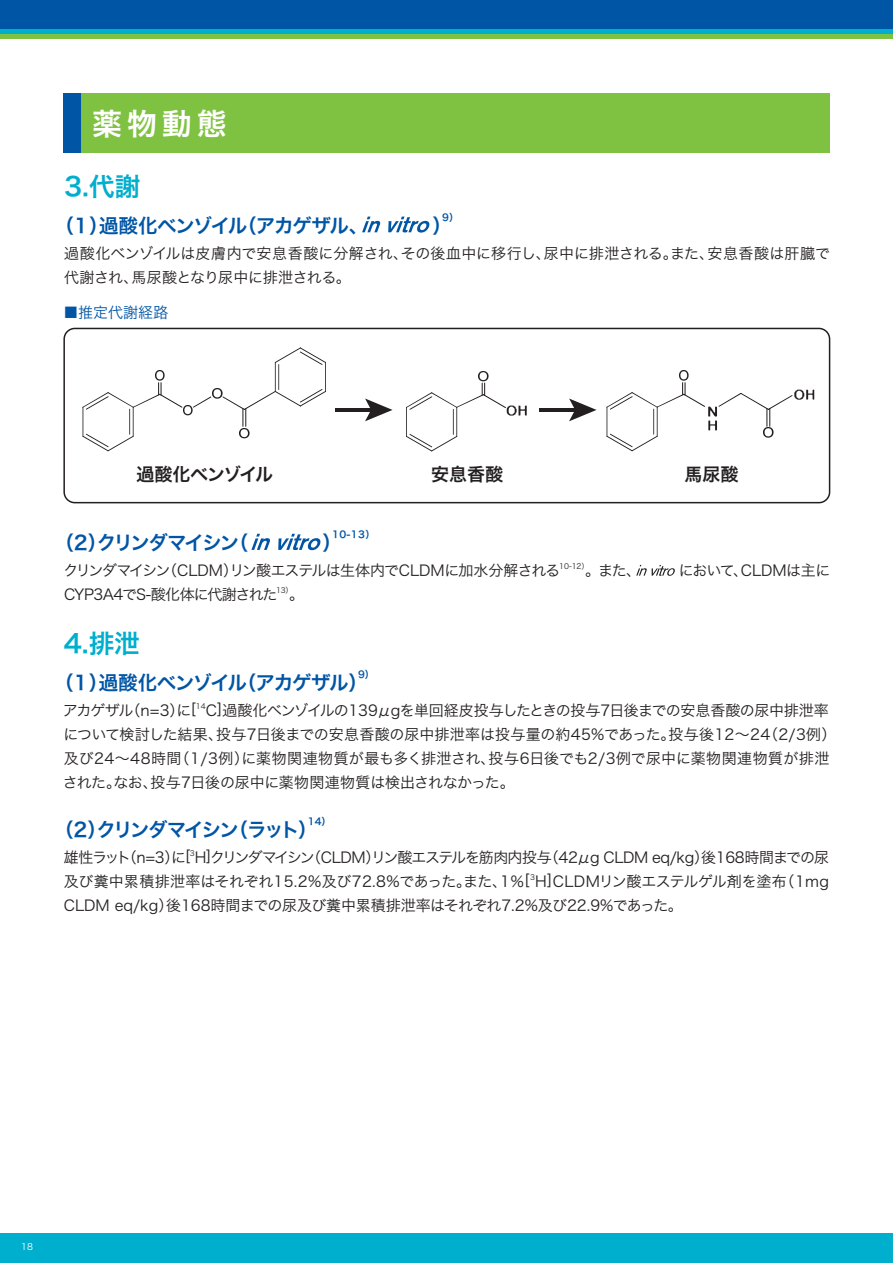
<style>
.page{position:relative;width:893px;height:1263px;background:#fff}
.page>*{position:absolute;margin:0;border:0;box-sizing:border-box;transform-origin:0 0}
.t1{font:30px "Hiragino Sans Pr 6 N W6";color:#fff}
.t2{font:25.5px "Hiragino Sans Pr 6 N W6";color:#00aecd}
.t3{font:19.5px "Hiragino Sans Pr 6 N W6";letter-spacing:-.07em;color:#0155a5}
.t4{font:19.5px "Hiragino Sans Pr 6 N W6";letter-spacing:-.105em;color:#0155a5}
.t5{font:18px "Hiragino Sans Pr 6 N W6";letter-spacing:-.055em;color:#231f20}
.t6{font:18px "Hiragino Sans Pr 6 N W6";color:#231f20}
.t7{font:15px/25.5px "Hiragino Sans Pr 6 N W3";letter-spacing:-.025em;color:#231f20}
.t8{font:15px/24px "Hiragino Sans Pr 6 N W3";letter-spacing:-.005em;color:#231f20}
.t9{font:15px "Hiragino Sans Pr 6 N W3";letter-spacing:.005em;color:#231f20}
.t10{font:15px "Hiragino Sans Pr 6 N W3";letter-spacing:.015em;color:#231f20}
.t11{font:15px "Hiragino Sans Pr 6 N W3";letter-spacing:-.055em;color:#231f20}
.t12{font:15px "Hiragino Sans Pr 6 N W3";letter-spacing:-.065em;color:#231f20}
.t13{font:15px "Hiragino Sans Pr 6 N W3";letter-spacing:.01em;color:#231f20}
.t14{font:15px "Hiragino Sans Pr 6 N W3";letter-spacing:-.05em;color:#231f20}
.t15{font:15px "Hiragino Sans Pr 6 N W3";color:#231f20}
.t16{font:15px "Hiragino Sans Pr 6 N W3";letter-spacing:-.16em;color:#231f20}
.t17{font:15px "Hiragino Sans Pr 6 N W3";letter-spacing:.04em;color:#231f20}
.t18{font:15px "Hiragino Sans Pr 6 N W3";letter-spacing:-.135em;color:#231f20}
.t19{font:15px "Hiragino Sans Pr 6 N W3";color:#0155a5}
.t20{font:9.6px "Hiragino Sans Pr 6 N W6";color:#0155a5}
.t21{font:9px "Hiragino Sans Pr 6 N W3";color:#fff}
.t22{font:7.5px "Hiragino Sans Pr 6 N W3";color:#231f20}
.s1{font-size:15px}
</style>
<div class="page">
<div style="left:0;top:1233px;width:893px;height:30px;background:#00aecd"></div>
<div style="left:0;top:0;width:893px;height:30px;background:#0155a5"></div>
<hr style="left:0;top:30px;width:893px;height:4px;background:#00aecd">
<hr style="left:0;top:34px;width:893px;height:4px;background:#7fc241">
<svg style="left:362px;top:217px;width:19px;height:15px"></svg>
<svg style="left:388px;top:217px;width:42px;height:16px"></svg>
<img style="left:183px;top:405px;width:10px;height:11px">
<img style="left:212px;top:388px;width:10px;height:11px">
<svg style="left:193px;top:397px;width:18px;height:11px"></svg>
<img style="left:155px;top:371px;width:10px;height:10px">
<svg style="left:82px;top:382px;width:100px;height:69px"></svg>
<img style="left:240px;top:428px;width:9px;height:11px">
<svg style="left:222px;top:347px;width:104px;height:80px"></svg>
<img style="left:479px;top:371px;width:9px;height:12px">
<svg style="left:406px;top:383px;width:100px;height:68px"></svg>
<img style="left:506px;top:405px;width:21px;height:11px">
<img style="left:679px;top:371px;width:10px;height:10px">
<svg style="left:606px;top:382px;width:99px;height:69px"></svg>
<img style="left:763px;top:428px;width:10px;height:10px">
<svg style="left:719px;top:393px;width:74px;height:34px"></svg>
<img style="left:794px;top:389px;width:21px;height:11px">
<img style="left:705px;top:406px;width:14px;height:25px">
<hr style="left:540px;top:408px;width:44px;height:4px;background:#231f20">
<svg style="left:569px;top:398px;width:28px;height:23px"></svg>
<hr style="left:336px;top:408px;width:44px;height:4px;background:#231f20">
<svg style="left:365px;top:398px;width:28px;height:23px"></svg>
<div style="left:63px;top:328px;width:767px;height:175px;border:2px solid #231f20;border-radius:11px"></div>
<svg style="left:636px;top:565px;width:39px;height:11px"></svg>
<div style="left:64px;top:94px;width:766px;height:59px;background:#7fc241"></div>
<div style="left:64px;top:94px;width:17px;height:59px;background:#0155a5"></div>
<svg style="left:251px;top:534px;width:19px;height:16px"></svg>
<svg style="left:278px;top:534px;width:43px;height:16px"></svg>
<h1 class="t1" style="left:92px;top:96px;width:136px">薬物動態</h1>
<h2 class="t2" style="left:64px;top:163px;width:78px">3.代謝</h2>
<h3 class="t3" style="left:99px;top:208px;width:150px">過酸化ベンゾイル</h3>
<h3 class="t3" style="left:237px;top:208px;width:132px">（アカゲザル、</h3>
<h3 class="t3" style="left:54px;top:208px;width:56px">（1）</h3>
<p class="t20" style="left:442px;top:209px;width:18px">9(</p>
<h3 class="t3" style="left:432px;top:208px;width:21px">(</h3>
<p class="t7" style="left:131px;top:240px;width:278px;line-height:24px;text-indent:-67px">過酸化ベンゾイルは皮膚内で安息香酸に分解され、馬尿酸となり尿中に排泄される。</p>
<p class="t17" style="left:707px;top:240px;width:124px">安息香酸は肝臓で</p>
<p class="t15" style="left:401px;top:240px;width:151px">その後血中に移行し、</p>
<p class="t7" style="left:544px;top:239px;width:135px">尿中に排泄される。</p>
<p class="t7" style="left:670px;top:239px;width:46px">また、</p>
<p class="t7" style="left:64px;top:263px;width:76px">代謝され、</p>
<p class="t19" style="left:64px;top:299px;width:106px">■推定代謝経路</p>
<p class="t5" style="left:136px;top:458px;width:138px">過酸化ベンゾイル</p>
<p class="t6" style="left:431px;top:458px;width:73px">安息香酸</p>
<p class="t6" style="left:685px;top:458px;width:55px">馬尿酸</p>
<h3 class="t4" style="left:97px;top:525px;width:144px">クリンダマイシン</h3>
<h3 class="t3" style="left:54px;top:525px;width:54px">（2）</h3>
<h3 class="t3" style="left:229px;top:525px;width:21px">)</h3>
<p class="t20" style="left:332px;top:526px;width:44px">10-13(</p>
<h3 class="t3" style="left:322px;top:525px;width:21px">(</h3>
<p class="t18" style="left:63px;top:557px;width:109px">クリンダマイシン</p>
<p class="t22" style="left:559px;top:560px;width:43px">10-12）<span class="s1">。</span></p>
<p class="t7" style="left:162px;top:556px;width:400px">（CLDM リン酸エステルは生体内でCLDMに加水分解される</p>
<p class="t7" style="left:223px;top:556px;width:16px">）</p>
<p class="t7" style="left:286px;top:580px;width:20px">。<sup>(</sup></p>
<p class="t12" style="left:64px;top:581px;width:215px">CYP3A4でS-酸化体に代謝された</p>
<p class="t22" style="left:276px;top:584px;width:11px">13</p>
<p class="t7" style="left:598px;top:556px;width:66px">また、　　</p>
<h2 class="t2" style="left:64px;top:620px;width:78px">4.排泄</h2>
<p class="t20" style="left:358px;top:666px;width:18px">9(</p>
<h3 class="t3" style="left:99px;top:665px;width:150px">過酸化ベンゾイル</h3>
<h3 class="t3" style="left:237px;top:665px;width:132px">（アカゲザル(</h3>
<h3 class="t3" style="left:54px;top:665px;width:56px">（1）</h3>
<p class="t7" style="left:679px;top:556px;width:153px">において CLDMは主に</p>
<p class="t7" style="left:733px;top:556px;width:16px">、</p>
<p class="t7" style="left:206px;top:696px;width:624px">C 過酸化ベンゾイルの139μgを単回経皮投与したときの投与7日後までの安息香酸の尿中排泄率</p>
<p class="t7" style="left:191px;top:695px;width:7px">[</p>
<p class="t7" style="left:217px;top:695px;width:7px">]</p>
<p class="t7" style="left:63px;top:696px;width:72px">アカゲザル</p>
<p class="t7" style="left:126px;top:696px;width:68px">（ n = 3 に）</p>
<p class="t22" style="left:196px;top:700px;width:11px">14</p>
<p class="t8" style="left:216px;top:721px;width:461px">投与7日後までの安息香酸の尿中排泄率は投与量の約45%であった。</p>
<p class="t7" style="left:668px;top:720px;width:103px">投与後12～24</p>
<p class="t7" style="left:763px;top:720px;width:75px">（2/3例(</p>
<p class="t14" style="left:63px;top:721px;width:161px">について検討した結果、</p>
<p class="t13" style="left:242px;top:745px;width:256px">に薬物関連物質が最も多く排泄され、</p>
<p class="t10" style="left:489px;top:745px;width:342px">投与6日後でも2/3例で尿中に薬物関連物質が排泄</p>
<p class="t7" style="left:175px;top:744px;width:76px">（1/3例）</p>
<p class="t8" style="left:150px;top:745px;width:366px;text-indent:-87px">及び24～48時間<br>投与7日後の尿中に薬物関連物質は検出されなかった。</p>
<p class="t7" style="left:113px;top:768px;width:46px">なお、</p>
<p class="t7" style="left:63px;top:768px;width:60px">された。</p>
<p class="t20" style="left:308px;top:813px;width:25px">14(</p>
<h3 class="t4" style="left:96px;top:812px;width:144px">クリンダマイシン</h3>
<h3 class="t3" style="left:54px;top:812px;width:54px">（2）</h3>
<h3 class="t3" style="left:229px;top:812px;width:91px">（ラット(</h3>
<p class="t7" style="left:185px;top:842px;width:7px">]</p>
<p class="t7" style="left:206px;top:842px;width:7px">]</p>
<p class="t16" style="left:195px;top:844px;width:122px">H クリンダマイシン</p>
<p class="t11" style="left:306px;top:844px;width:247px">（CLDM リン酸エステルを筋肉内投与</p>
<p class="t7" style="left:64px;top:843px;width:69px">雄性ラット</p>
<p class="t22" style="left:190px;top:847px;width:6px">3</p>
<p class="t7" style="left:544px;top:843px;width:287px">（42μg CLDM eq/kg 後） 168時間までの尿</p>
<p class="t7" style="left:122px;top:843px;width:66px">（ =n 3 に）</p>
<p class="t7" style="left:365px;top:843px;width:16px">）</p>
<p class="t7" style="left:64px;top:866px;width:621px;text-indent:483px">]<br>CLDM eq/kg 後） 168時間までの尿及び糞中累積排泄率はそれぞれ7.2%及び22.9%であった。</p>
<p class="t22" style="left:524px;top:871px;width:12px">3<span class="s1">]</span></p>
<p class="t7" style="left:535px;top:867px;width:253px">H CLDMリン酸エステルゲル剤を塗布</p>
<p class="t9" style="left:64px;top:868px;width:409px">及び糞中累積排泄率はそれぞれ15.2%及び72.8%であった。</p>
<p class="t7" style="left:780px;top:867px;width:51px">（1mg</p>
<p class="t7" style="left:463px;top:867px;width:45px">また、</p>
<p class="t7" style="left:500px;top:867px;width:26px">1％</p>
<p class="t21" style="left:21px;top:1239px;width:13px">18</p>
</div>
